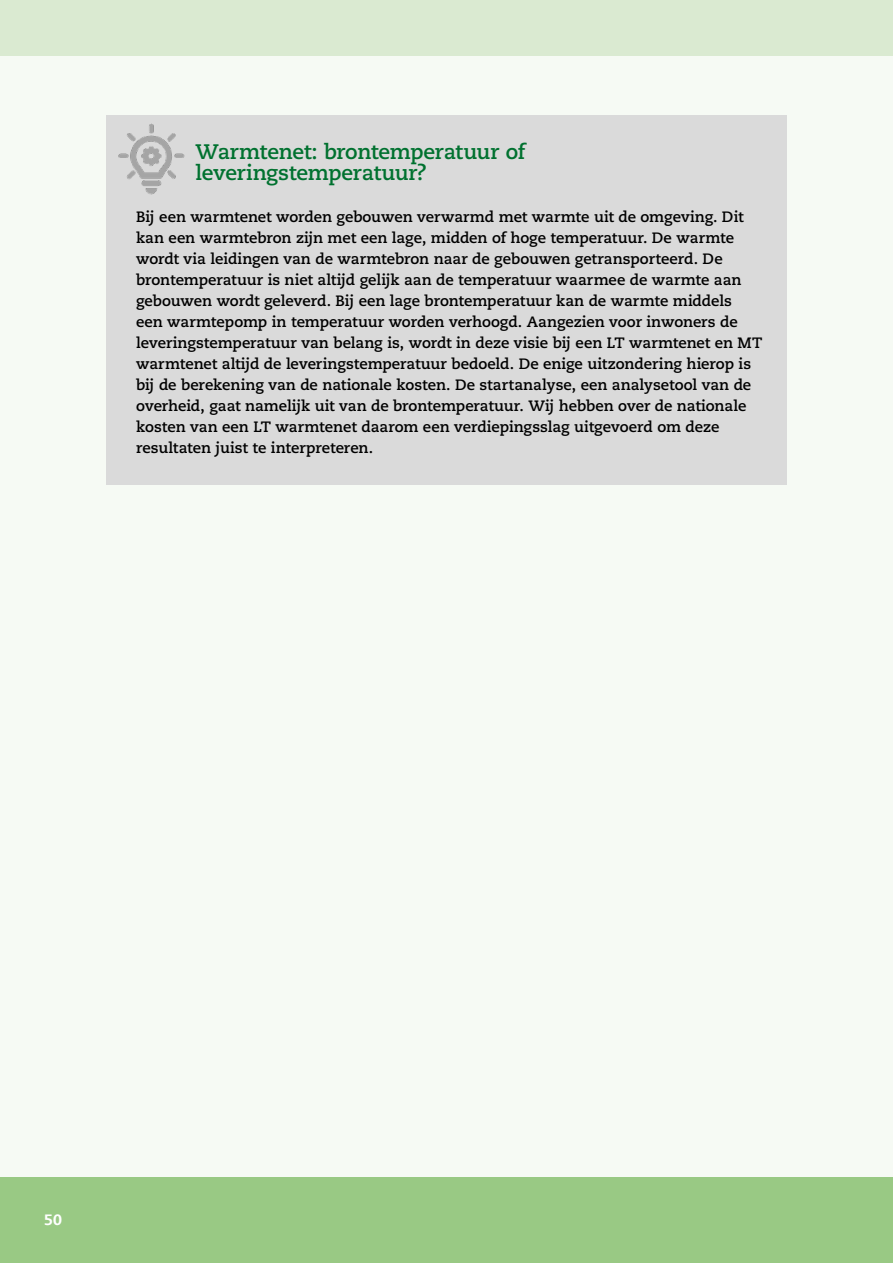
<style>
.page{position:relative;width:893px;height:1263px;background:#f6faf4}
.page>*{position:absolute;margin:0;border:0;box-sizing:border-box;transform-origin:0 0}
.kopje_kader_14_groen{font:700 21px/21px "Caecilia LT Std";letter-spacing:-.015em;color:#00712f}
.plat{font:700 15px/21px "Caecilia LT Std";letter-spacing:-.005em;color:#000}
.t1{font:800 15px "Caecilia LT Std";color:#fff}
</style>
<div class="page">
<div style="left:0;top:1178px;width:893px;height:85px;background:#99c984"></div>
<div style="left:0;top:0;width:893px;height:55px;background:#daead1"></div>
<div style="left:106px;top:115px;width:681px;height:370px;background:#dadada"></div>
<img style="left:118px;top:123px;width:67px;height:72px">
<p class="kopje_kader_14_groen" style="left:196px;top:142px;width:331px">Warmtenet: brontemperatuur of leveringstemperatuur?</p>
<p class="plat" style="left:136px;top:207px;width:628px">Bij een warmtenet worden gebouwen verwarmd met warmte uit de omgeving. Dit kan een warmtebron zijn met een lage, midden of hoge temperatuur. De warmte wordt via leidingen van de warmtebron naar de gebouwen getransporteerd. De brontemperatuur is niet altijd gelijk aan de temperatuur waarmee de warmte aan gebouwen wordt geleverd. Bij een lage brontemperatuur kan de warmte middels een warmtepomp in temperatuur worden verhoogd. Aangezien voor inwoners de leveringstemperatuur van belang is, wordt in deze visie bij een LT warmtenet en MT warmtenet altijd de leveringstemperatuur bedoeld. De enige uitzondering hierop is bij de berekening van de nationale kosten. De startanalyse, een analysetool van de overheid, gaat namelijk uit van de brontemperatuur. Wij hebben over de nationale kosten van een LT warmtenet daarom een verdiepingsslag uitgevoerd om deze resultaten juist te interpreteren.</p>
<p class="t1" style="left:44px;top:1210px;width:19px">50</p>
</div>
